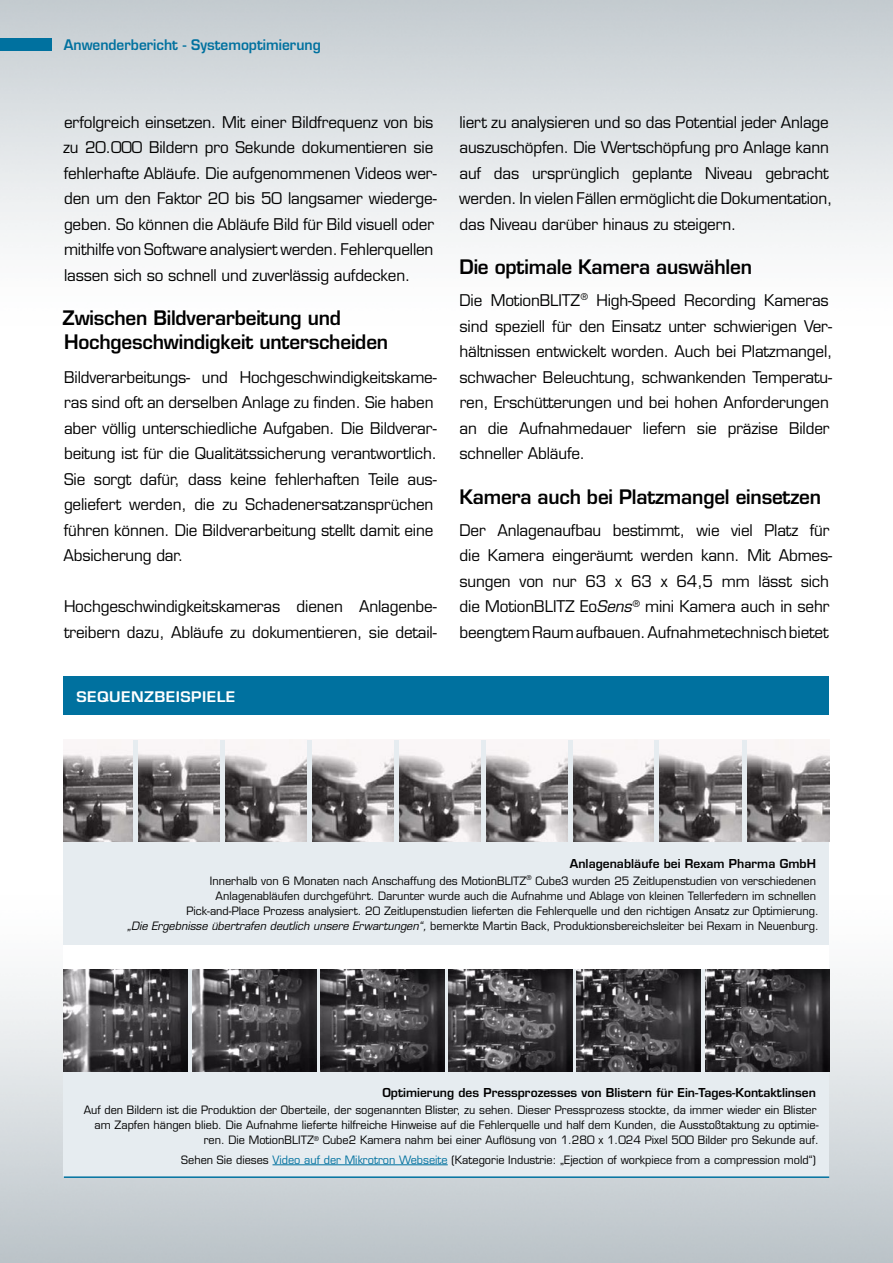
<style>
.page{position:relative;width:893px;height:1263px;background:#fff}
.page>*{position:absolute;margin:0;border:0;box-sizing:border-box;transform-origin:0 0}
.cs_head-2{font:600 19.5px/23.4px "Eurostile";letter-spacing:-.01em;color:#000}
.cs_copy{font:15.75px/25.5px "Eurostile";letter-spacing:-.01em;color:#000}
.t1{font:600 14.25px "Eurostile";color:#00719f;scale:.96 1}
.cs_rubrik-head{font:600 14.25px "Eurostile";letter-spacing:.03em;color:#fff;scale:1.07 1}
.cs_bu-title-fit{font:600 12px "Eurostile";color:#000}
.cs_bu-fit{font:11.25px/15px "Eurostile";color:#000;text-align:right}
.cs_bu-fit-middle{font:11.25px/15px "Eurostile";color:#000;text-align:right}
.s1{font-style:italic}
.s2{color:#00719f}
</style>
<div class="page">
<img style="left:0;top:0;width:880px;height:1263px">
<div style="left:0;top:38px;width:51px;height:13px;background:#00719f"></div>
<div style="left:64px;top:689px;width:765px;height:489px;background:#fff"></div>
<div style="left:64px;top:740px;width:765px;height:204px;background:#e6ecf0"></div>
<div style="left:64px;top:969px;width:765px;height:209px;background:#e6ecf0"></div>
<hr style="left:64px;top:1176px;width:765px;height:2px;background:#00719f">
<hr style="left:272px;top:1164px;width:176px;height:1px;background:#00719f">
<div style="left:64px;top:676px;width:765px;height:38px;background:#00719f"></div>
<img style="left:64px;top:740px;width:765px;height:102px">
<hr style="left:134px;top:740px;width:4px;height:106px;background:#e6ecf0">
<hr style="left:221px;top:740px;width:4px;height:106px;background:#e6ecf0">
<hr style="left:308px;top:740px;width:4px;height:106px;background:#e6ecf0">
<div style="left:394px;top:740px;width:5px;height:106px;background:#e6ecf0"></div>
<hr style="left:482px;top:740px;width:4px;height:106px;background:#e6ecf0">
<div style="left:568px;top:740px;width:5px;height:106px;background:#e6ecf0"></div>
<hr style="left:655px;top:740px;width:4px;height:106px;background:#e6ecf0">
<hr style="left:742px;top:740px;width:4px;height:106px;background:#e6ecf0">
<img style="left:64px;top:969px;width:124px;height:102px">
<img style="left:705px;top:969px;width:124px;height:102px">
<img style="left:449px;top:969px;width:124px;height:102px">
<img style="left:320px;top:969px;width:124px;height:102px">
<img style="left:192px;top:969px;width:124px;height:102px">
<img style="left:577px;top:969px;width:124px;height:102px">
<p class="t1" style="left:64px;top:36px;width:269px">Anwenderbericht - Systemoptimierung</p>
<p class="cs_copy" style="left:63px;top:109px;width:375px">erfolgreich einsetzen. Mit einer Bildfrequenz von bis zu 20.000 Bildern pro Sekunde dokumentieren sie fehlerhafte Abläufe. Die aufgenommenen Videos wer&shy;den um den Faktor 20 bis 50 langsamer wiederge&shy;geben. So können die Abläufe Bild für Bild visuell oder mithilfe von Software analysiert werden. Fehlerquellen lassen sich so schnell und zuverlässig aufdecken.</p>
<p class="cs_head-2" style="left:63px;top:306px;width:327px">Zwischen Bildverarbeitung und<br>Hochgeschwindigkeit unterscheiden</p>
<p class="cs_copy" style="left:64px;top:364px;width:375px">Bildverarbeitungs- und Hochgeschwindigkeitskame&shy;ras sind oft an derselben Anlage zu finden. Sie haben aber völlig unterschiedliche Aufgaben. Die Bildverar&shy;beitung ist für die Qualitätssicherung verantwortlich.<br>Sie sorgt dafür, dass keine fehlerhaften Teile aus&shy;geliefert werden, die zu Schadenersatzansprüchen führen können. Die Bildverarbeitung stellt damit eine Absicherung dar.</p>
<p class="cs_copy" style="left:64px;top:594px;width:374px">Hochgeschwindigkeitskameras dienen Anlagenbe&shy;treibern dazu, Abläufe zu dokumentieren, sie detail-</p>
<p class="cs_rubrik-head" style="left:77px;top:688px;width:150px">SEQUENZBEISPIELE</p>
<p class="cs_copy" style="left:459px;top:109px;width:375px">liert zu analysieren und so das Potential jeder Anlage auszuschöpfen. Die Wertschöpfung pro Anlage kann auf das ursprünglich geplante Niveau gebracht werden. In vielen Fällen ermöglicht die Dokumentation, das Niveau darüber hinaus zu steigern.</p>
<p class="cs_head-2" style="left:460px;top:255px;width:294px">Die optimale Kamera auswählen</p>
<p class="cs_copy" style="left:459px;top:288px;width:374px">Die MotionBLITZ<sup>®</sup> High-Speed Recording Kameras sind speziell für den Einsatz unter schwierigen Ver&shy;hältnissen entwickelt worden. Auch bei Platzmangel, schwacher Beleuchtung, schwankenden Temperatu&shy;ren, Erschütterungen und bei hohen Anforderungen an die Aufnahmedauer liefern sie präzise Bilder schneller Abläufe.</p>
<p class="cs_head-2" style="left:459px;top:485px;width:363px">Kamera auch bei Platzmangel einsetzen</p>
<p class="cs_copy" style="left:459px;top:517px;width:374px">Der Anlagenaufbau bestimmt, wie viel Platz für die Kamera eingeräumt werden kann. Mit Abmes&shy;sungen von nur 63 x 63 x 64,5 mm lässt sich die MotionBLITZ Eo<span class="s1">Sens</span><sup>®</sup> mini Kamera auch in sehr beengtem Raum aufbauen. Aufnahmetechnisch bietet</p>
<p class="cs_bu-title-fit" style="left:570px;top:856px;width:248px">Anlagenabläufe bei Rexam Pharma GmbH</p>
<p class="cs_bu-fit" style="left:127px;top:873px;width:693px">Innerhalb von 6 Monaten nach Anschaffung des MotionBLITZ<sup>®</sup> Cube3 wurden 25 Zeitlupenstudien von verschiedenen Anlagenabläufen durchgeführt. Darunter wurde auch die Aufnahme und Ablage von kleinen Tellerfedern im schnellen<br>Pick-and-Place Prozess analysiert. 20 Zeitlupenstudien lieferten die Fehlerquelle und den richtigen Ansatz zur Optimierung.<br><span class="s1">„Die Ergebnisse übertrafen deutlich unsere Erwartungen“,</span> bemerkte Martin Back, Produktionsbereichsleiter bei Rexam in Neuenburg.</p>
<p class="cs_bu-title-fit" style="left:382px;top:1085px;width:435px">Optimierung des Pressprozesses von Blistern für Ein-Tages-Kontaktlinsen</p>
<p class="cs_bu-fit-middle" style="left:84px;top:1103px;width:737px">Auf den Bildern ist die Produktion der Oberteile, der sogenannten Blister, zu sehen. Dieser Pressprozess stockte, da immer wieder ein Blister am Zapfen hängen blieb. Die Aufnahme lieferte hilfreiche Hinweise auf die Fehlerquelle und half dem Kunden, die Ausstoßtaktung zu optimie&shy;ren. Die MotionBLITZ<sup>®</sup> Cube2 Kamera nahm bei einer Auflösung von 1.280 x 1.024 Pixel 500 Bilder pro Sekunde auf.</p>
<p class="cs_bu-fit" style="left:181px;top:1152px;width:636px">Sehen Sie dieses <span class="s2">Video auf der Mikrotron Webseite</span> (Kategorie Industrie: „Ejection of workpiece from a compression mold“)</p>
</div>
